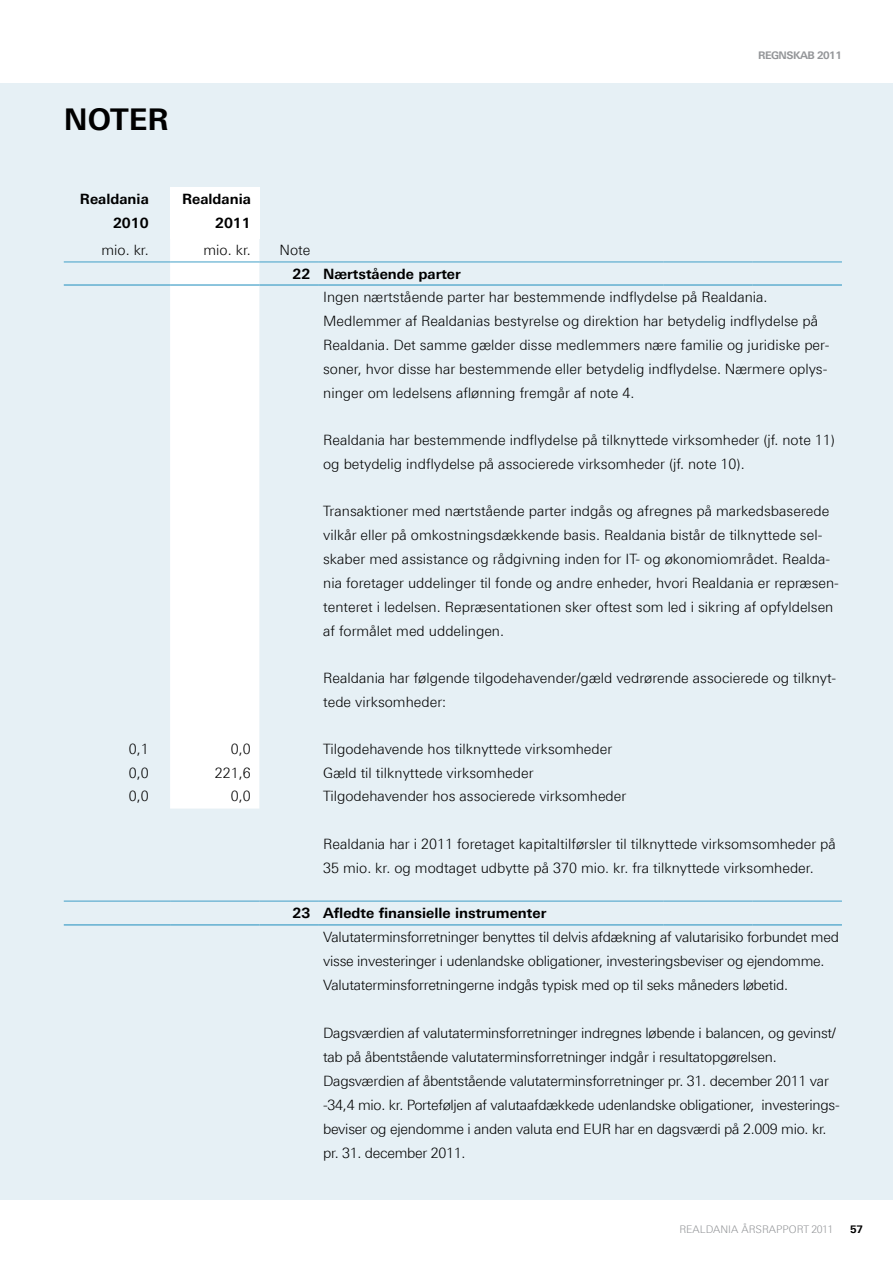
<style>
.page{position:relative;width:893px;height:1263px;background:#fff}
.page>*{position:absolute;margin:0;border:0;box-sizing:border-box;transform-origin:0 0}
.t1{font:700 30px "Linotype Univers 630";color:#000}
.t2{font:300 14.25px/24px "Linotype Univers 330";color:#000}
.t3{font:300 14.25px/24px "Linotype Univers 330";letter-spacing:-.02em;color:#000}
.t4{font:700 14.25px/24px "Linotype Univers 630";color:#000;text-align:right}
.t5{font:300 10.5px "Linotype Univers 330";color:#939598}
.t6{font:700 10.5px "Linotype Univers 630";letter-spacing:-.05em;color:#939598}
.t7{font:700 10.5px "Linotype Univers 630";color:#000}
</style>
<div class="page">
<div style="left:0;top:83px;width:893px;height:1116px;background:#e6f0f5"></div>
<div style="left:170px;top:187px;width:89px;height:51px;background:#fff"></div>
<div style="left:170px;top:238px;width:89px;height:570px;background:#fff"></div>
<hr style="left:64px;top:262px;width:106px;height:1px;background:#419fc7">
<hr style="left:170px;top:262px;width:89px;height:1px;background:#419fc7">
<hr style="left:259px;top:262px;width:60px;height:1px;background:#419fc7">
<hr style="left:319px;top:262px;width:344px;height:1px;background:#419fc7">
<hr style="left:663px;top:262px;width:90px;height:1px;background:#419fc7">
<hr style="left:753px;top:262px;width:89px;height:1px;background:#419fc7">
<hr style="left:64px;top:284px;width:106px;height:2px;background:#419fc7">
<hr style="left:170px;top:284px;width:89px;height:2px;background:#419fc7">
<hr style="left:259px;top:284px;width:60px;height:2px;background:#419fc7">
<hr style="left:319px;top:284px;width:344px;height:2px;background:#419fc7">
<hr style="left:663px;top:284px;width:90px;height:2px;background:#419fc7">
<hr style="left:753px;top:284px;width:89px;height:2px;background:#419fc7">
<hr style="left:64px;top:901px;width:106px;height:1px;background:#419fc7">
<hr style="left:170px;top:901px;width:89px;height:1px;background:#419fc7">
<hr style="left:259px;top:901px;width:60px;height:1px;background:#419fc7">
<hr style="left:663px;top:901px;width:90px;height:1px;background:#419fc7">
<hr style="left:753px;top:901px;width:89px;height:1px;background:#419fc7">
<hr style="left:64px;top:924px;width:106px;height:1px;background:#419fc7">
<hr style="left:170px;top:924px;width:89px;height:1px;background:#419fc7">
<hr style="left:259px;top:924px;width:60px;height:1px;background:#419fc7">
<hr style="left:319px;top:924px;width:344px;height:1px;background:#419fc7">
<hr style="left:663px;top:924px;width:90px;height:1px;background:#419fc7">
<hr style="left:753px;top:924px;width:89px;height:1px;background:#419fc7">
<hr style="left:319px;top:901px;width:344px;height:1px;background:#419fc7">
<h1 class="t1" style="left:64px;top:101px;width:97px">noter</h1>
<p class="t6" style="left:758px;top:49px;width:85px">Regnskab 2011</p>
<p class="t4" style="left:80px;top:187px;width:70px">Realdania<br>2010</p>
<p class="t4" style="left:182px;top:187px;width:70px">Realdania<br>2011</p>
<p class="t2" style="left:101px;top:238px;width:49px">mio. kr.</p>
<p class="t2" style="left:204px;top:238px;width:49px">mio. kr.</p>
<p class="t2" style="left:279px;top:238px;width:32px">N ote</p>
<p class="t4" style="left:292px;top:261px;width:170px">22 Nærtstående parter</p>
<p class="t2" style="left:323px;top:284px;width:508px">Ingen nærtstående parter har bestemmende indflydelse på Realdania.<br>Medlemmer af Realdanias bestyrelse og direktion har betydelig indflydelse på Realdania. Det samme gælder disse medlemmers nære familie og juridiske per&shy;soner, hvor disse har bestemmende eller betydelig indflydelse. Nærmere oplys&shy;ninger om ledelsens aflønning fremgår af note 4.</p>
<p class="t2" style="left:323px;top:427px;width:513px">Realdania har bestemmende indflydelse på tilknyttede virksomheder (jf. note 11) og betydelig indflydelse på associerede virksomheder (jf. note 10).</p>
<p class="t2" style="left:323px;top:498px;width:517px">Transaktioner med nærtstående parter indgås og afregnes på markedsbaserede vilkår eller på omkostningsdækkende basis. Realdania bistår de tilknyttede sel&shy;skaber med assistance og rådgivning inden for IT- og økonomiområdet. Realda&shy;nia foretager uddelinger til fonde og andre enheder, hvori Realdania er repræsen&shy;tenteret i ledelsen. Repræsentationen sker oftest som led i sikring af opfyldelsen af formålet med uddelingen.</p>
<p class="t2" style="left:323px;top:665px;width:515px">Realdania har følgende tilgodehavender/gæld vedrørende associerede og tilknyt&shy;tede virksomheder:</p>
<p class="t2" style="left:129px;top:736px;width:21px">0,1</p>
<p class="t2" style="left:231px;top:736px;width:21px">0,0</p>
<p class="t2" style="left:323px;top:736px;width:291px">Tilgodehavende hos tilknyttede virksomheder</p>
<p class="t2" style="left:129px;top:760px;width:21px">0,0</p>
<p class="t2" style="left:215px;top:760px;width:37px">221,6</p>
<p class="t2" style="left:323px;top:760px;width:212px">Gæld til tilknyttede virksomheder</p>
<p class="t2" style="left:129px;top:784px;width:21px">0,0</p>
<p class="t2" style="left:231px;top:784px;width:21px">0,0</p>
<p class="t2" style="left:323px;top:784px;width:305px">Tilgodehavender hos associerede virksomheder</p>
<p class="t2" style="left:323px;top:832px;width:514px">Realdania har i 2011 foretaget kapitaltilførsler til tilknyttede virksomsomheder på<br>35 mio. kr. og modtaget udbytte på 370 mio. kr. fra tilknyttede virksomheder.</p>
<p class="t4" style="left:292px;top:901px;width:255px">23 Afledte finansielle instrumenter</p>
<p class="t3" style="left:323px;top:924px;width:517px">Valutaterminsforretninger benyttes til delvis afdækning af valutarisiko forbundet med visse investeringer i udenlandske obligationer, investeringsbeviser og ejendomme.<br>Valutaterminsforretningerne indgås typisk med op til seks måneders løbetid.</p>
<p class="t3" style="left:323px;top:1020px;width:518px">Dagsværdien af valutaterminsforretninger indregnes løbende i balancen, og gevinst/ tab på åbentstående valutaterminsforretninger indgår i resultatopgørelsen.<br>Dagsværdien af åbentstående valutaterminsforretninger pr. 31. december 2011 var -34,4 mio. kr. Porteføljen af valutaafdækkede udenlandske obligationer, investerings&shy;beviser og ejendomme i anden valuta end EUR har en dagsværdi på 2.009 mio. kr. pr. 31. december 2011.</p>
<p class="t5" style="left:679px;top:1223px;width:156px">realdania årsrapport 2011</p>
<p class="t7" style="left:850px;top:1223px;width:15px">57</p>
</div>
